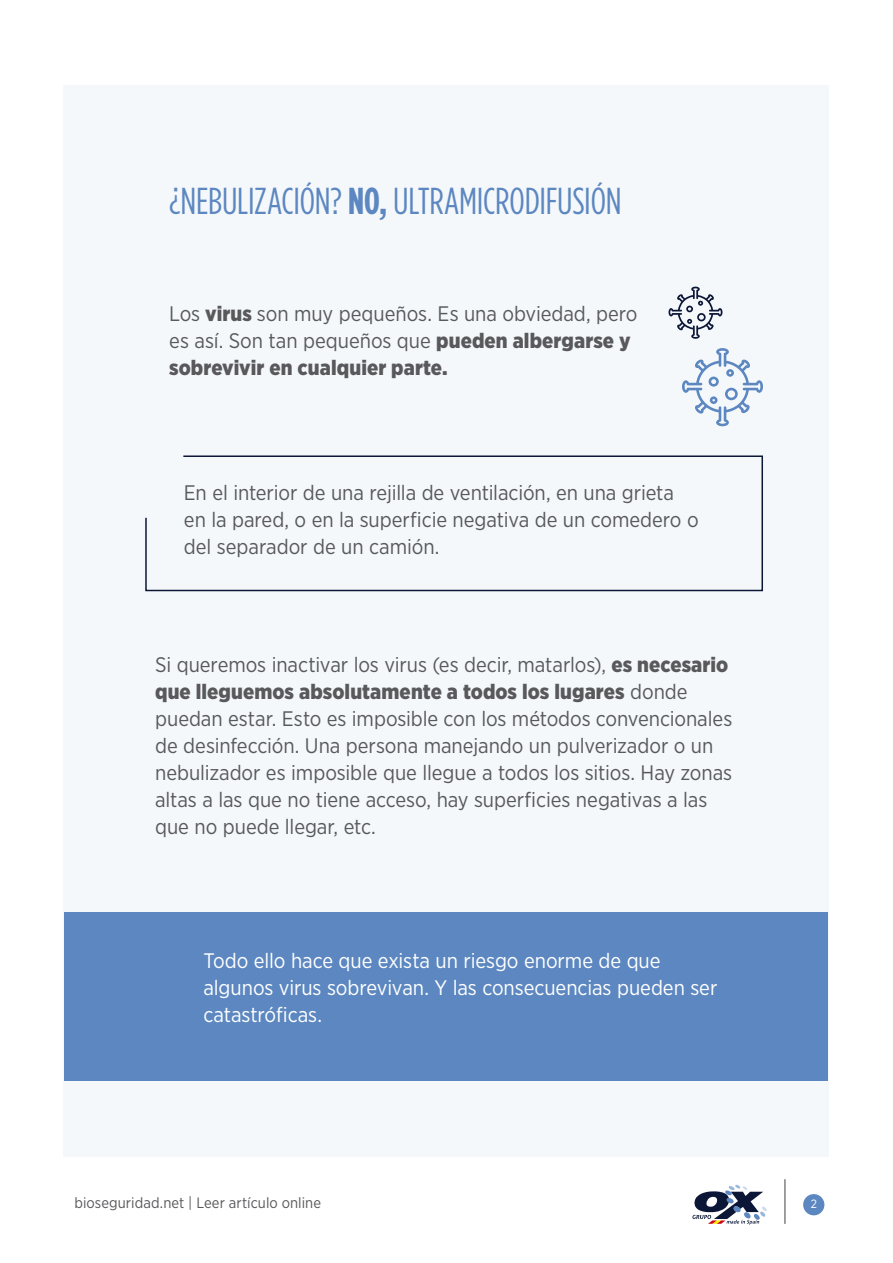
<style>
.page{position:relative;width:893px;height:1263px;background:#fff}
.page>*{position:absolute;margin:0;border:0;box-sizing:border-box;transform-origin:0 0}
.t1{font:37.5px "Gotham Condensed";letter-spacing:-.005em;color:#5c87c0}
.Online_txt{font:21px/27px "Gotham Narrow";letter-spacing:-.005em;color:#59595c}
.Online_txt-2{font:21px/27px "Gotham Narrow";letter-spacing:-.005em;color:#fff}
.t2{font:15px "Gotham Narrow";letter-spacing:.005em;color:#59595c}
.t3{font:12px "Gotham Narrow";color:#fff}
.s1{font-weight:700}
.s2{font-weight:900}
</style>
<div class="page">
<div style="left:803px;top:1194px;width:21px;height:21px;background:#5c87c0;border-radius:50%"></div>
<hr style="left:784px;top:1179px;width:2px;height:45px;background:#808080">
<div style="left:64px;top:85px;width:765px;height:1071px;background:#f5f8fb"></div>
<svg style="left:692px;top:1185px;width:75px;height:39px"></svg>
<div style="left:65px;top:913px;width:763px;height:168px;background:#5c87c0"></div>
<svg style="left:145px;top:455px;width:618px;height:137px"></svg>
<svg style="left:668px;top:287px;width:54px;height:52px"></svg>
<svg style="left:682px;top:348px;width:81px;height:78px"></svg>
<p class="t1" style="left:169px;top:179px;width:454px">¿NEBULIZACIÓN? <span class="s1">NO,</span> ULTRAMICRODIFUSIÓN</p>
<p class="Online_txt" style="left:169px;top:300px;width:470px">Los <span class="s2">virus</span> son muy pequeños. Es una obviedad, pero es así. Son tan pequeños que <span class="s2">pueden albergarse y sobrevivir en cualquier parte.</span></p>
<p class="Online_txt" style="left:184px;top:479px;width:516px">En el interior de una rejilla de ventilación, en una grieta en la pared, o en la superficie negativa de un comedero o del separador de un camión.</p>
<p class="Online_txt" style="left:155px;top:651px;width:579px">Si queremos inactivar los virus (es decir, matarlos), <span class="s2">es necesario que lleguemos absolutamente a todos los lugares</span> donde puedan estar. Esto es imposible con los métodos convencionales de desinfección. Una persona manejando un pulverizador o un nebulizador es imposible que llegue a todos los sitios. Hay zonas altas a las que no tiene acceso, hay superficies negativas a las que no puede llegar, etc.</p>
<p class="Online_txt-2" style="left:203px;top:947px;width:515px">Todo ello hace que exista un riesgo enorme de que algunos virus sobrevivan. Y las consecuencias pueden ser catastróficas.</p>
<p class="t2" style="left:74px;top:1193px;width:248px">bioseguridad.net | Leer artículo online</p>
<p class="t3" style="left:811px;top:1197px;width:8px">2</p>
</div>
